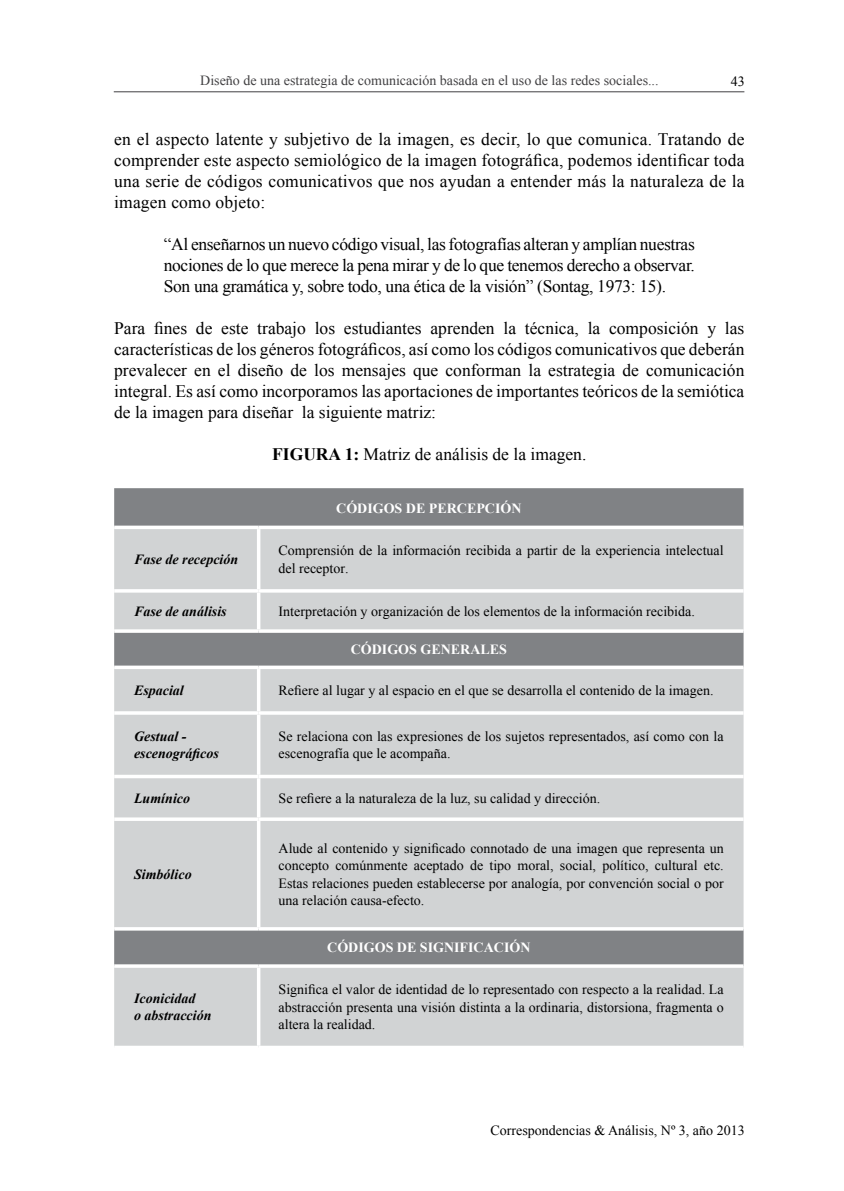
<style>
.page{position:relative;width:844px;height:1191px;background:#fff}
.page>*{position:absolute;margin:0;border:0;box-sizing:border-box;transform-origin:0 0}
.t1{font:17.5px/21px "Times New Roman";color:#000;text-align:justify}
.t2{font:14px/17.5px "Times New Roman";color:#000}
.t3{font:italic 700 14px/17.5px "Times New Roman";color:#000}
.t4{font:14px "Times New Roman";color:#414042}
.t5{font:700 14px "Times New Roman";color:#fff}
.s1{font-weight:700}
</style>
<div class="page">
<hr style="left:114px;top:91px;width:630px;height:1px;background:#414042">
<div style="left:114px;top:488px;width:629px;height:37px;background:#808285"></div>
<svg style="left:114px;top:529px;width:629px;height:516px;background:#c6c8c9"></svg>
<svg style="left:114px;top:525px;width:144px;height:2px"></svg>
<svg style="left:258px;top:525px;width:485px;height:4px"></svg>
<hr style="left:114px;top:589px;width:144px;height:3px;background:#fff">
<hr style="left:258px;top:589px;width:485px;height:3px;background:#fff">
<svg style="left:114px;top:629px;width:144px;height:4px"></svg>
<svg style="left:258px;top:629px;width:485px;height:4px"></svg>
<svg style="left:114px;top:665px;width:144px;height:4px"></svg>
<svg style="left:258px;top:665px;width:485px;height:4px"></svg>
<hr style="left:114px;top:711px;width:144px;height:3px;background:#fff">
<hr style="left:258px;top:711px;width:485px;height:3px;background:#fff">
<svg style="left:114px;top:774px;width:144px;height:4px"></svg>
<svg style="left:258px;top:774px;width:485px;height:4px"></svg>
<svg style="left:114px;top:817px;width:144px;height:4px"></svg>
<svg style="left:258px;top:817px;width:485px;height:4px"></svg>
<hr style="left:114px;top:927px;width:144px;height:3px;background:#fff">
<hr style="left:258px;top:927px;width:485px;height:3px;background:#fff">
<hr style="left:114px;top:964px;width:144px;height:3px;background:#fff">
<hr style="left:258px;top:964px;width:485px;height:3px;background:#fff">
<svg style="left:114px;top:1045px;width:143px;height:1px"></svg>
<svg style="left:258px;top:1045px;width:485px;height:2px"></svg>
<hr style="left:257px;top:529px;width:3px;height:60px;background:#fff">
<hr style="left:257px;top:592px;width:3px;height:37px;background:#fff">
<hr style="left:257px;top:669px;width:3px;height:42px;background:#fff">
<hr style="left:257px;top:714px;width:3px;height:60px;background:#fff">
<hr style="left:257px;top:778px;width:3px;height:39px;background:#fff">
<hr style="left:257px;top:821px;width:3px;height:106px;background:#fff">
<hr style="left:257px;top:967px;width:3px;height:78px;background:#fff">
<p class="t4" style="left:200px;top:71px;width:459px">Diseño de una estrategia de comunicación basada en el uso de las redes sociales...</p>
<p class="t2" style="left:730px;top:73px;width:15px">43</p>
<p class="t1" style="left:114px;top:128px;width:631px">en el aspecto latente y subjetivo de la imagen, es decir, lo que comunica. Tratando de comprender este aspecto semiológico de la imagen fotográfica, podemos identificar toda una serie de códigos comunicativos que nos ayudan a entender más la naturaleza de la imagen como objeto:</p>
<p class="t1" style="left:164px;top:233px;width:532px">“Al enseñarnos un nuevo código visual, las fotografías alteran y amplían nuestras nociones de lo que merece la pena mirar y de lo que tenemos derecho a observar.<br>Son una gramática y, sobre todo, una ética de la visión” (Sontag, 1973: 15).</p>
<p class="t1" style="left:114px;top:317px;width:631px">Para fines de este trabajo los estudiantes aprenden la técnica, la composición y las características de los géneros fotográficos, así como los códigos comunicativos que deberán prevalecer en el diseño de los mensajes que conforman la estrategia de comunicación integral. Es así como incorporamos las aportaciones de importantes teóricos de la semiótica de la imagen para diseñar la siguiente matriz:</p>
<p class="t1" style="left:272px;top:443px;width:315px"><span class="s1">FIGURA 1:</span> Matriz de análisis de la imagen.</p>
<p class="t5" style="left:336px;top:498px;width:187px">CÓDIGOS DE PERCEPCIÓN</p>
<p class="t3" style="left:134px;top:550px;width:106px">Fase de recepción</p>
<p class="t2" style="left:278px;top:541px;width:446px">Comprensión de la información recibida a partir de la experiencia intelectual del receptor.</p>
<p class="t3" style="left:134px;top:602px;width:94px">Fase de análisis</p>
<p class="t2" style="left:278px;top:602px;width:418px">Interpretación y organización de los elementos de la información recibida.</p>
<p class="t5" style="left:351px;top:639px;width:157px">CÓDIGOS GENERALES</p>
<p class="t3" style="left:134px;top:681px;width:51px">Espacial</p>
<p class="t2" style="left:278px;top:681px;width:436px">Refiere al lugar y al espacio en el que se desarrolla el contenido de la imagen.</p>
<p class="t3" style="left:134px;top:727px;width:86px">Gestual - escenográficos</p>
<p class="t2" style="left:278px;top:727px;width:446px">Se relaciona con las expresiones de los sujetos representados, así como con la escenografía que le acompaña.</p>
<p class="t3" style="left:134px;top:788px;width:58px">Lumínico</p>
<p class="t2" style="left:278px;top:789px;width:323px">Se refiere a la naturaleza de la luz, su calidad y dirección.</p>
<p class="t3" style="left:134px;top:865px;width:59px">Simbólico</p>
<p class="t2" style="left:278px;top:839px;width:446px;text-align:justify">Alude al contenido y significado connotado de una imagen que representa un concepto comúnmente aceptado de tipo moral, social, político, cultural etc.<br>Estas relaciones pueden establecerse por analogía, por convención social o por una relación causa-efecto.</p>
<p class="t5" style="left:327px;top:937px;width:205px">CÓDIGOS DE SIGNIFICACIÓN</p>
<p class="t3" style="left:134px;top:989px;width:79px">Iconicidad<br>o abstracción</p>
<p class="t2" style="left:278px;top:980px;width:446px;text-align:justify">Significa el valor de identidad de lo representado con respecto a la realidad. La abstracción presenta una visión distinta a la ordinaria, distorsiona, fragmenta o altera la realidad.</p>
<p class="t2" style="left:490px;top:1121px;width:255px">Correspondencias &amp; Análisis, Nº 3, año 2013</p>
</div>
